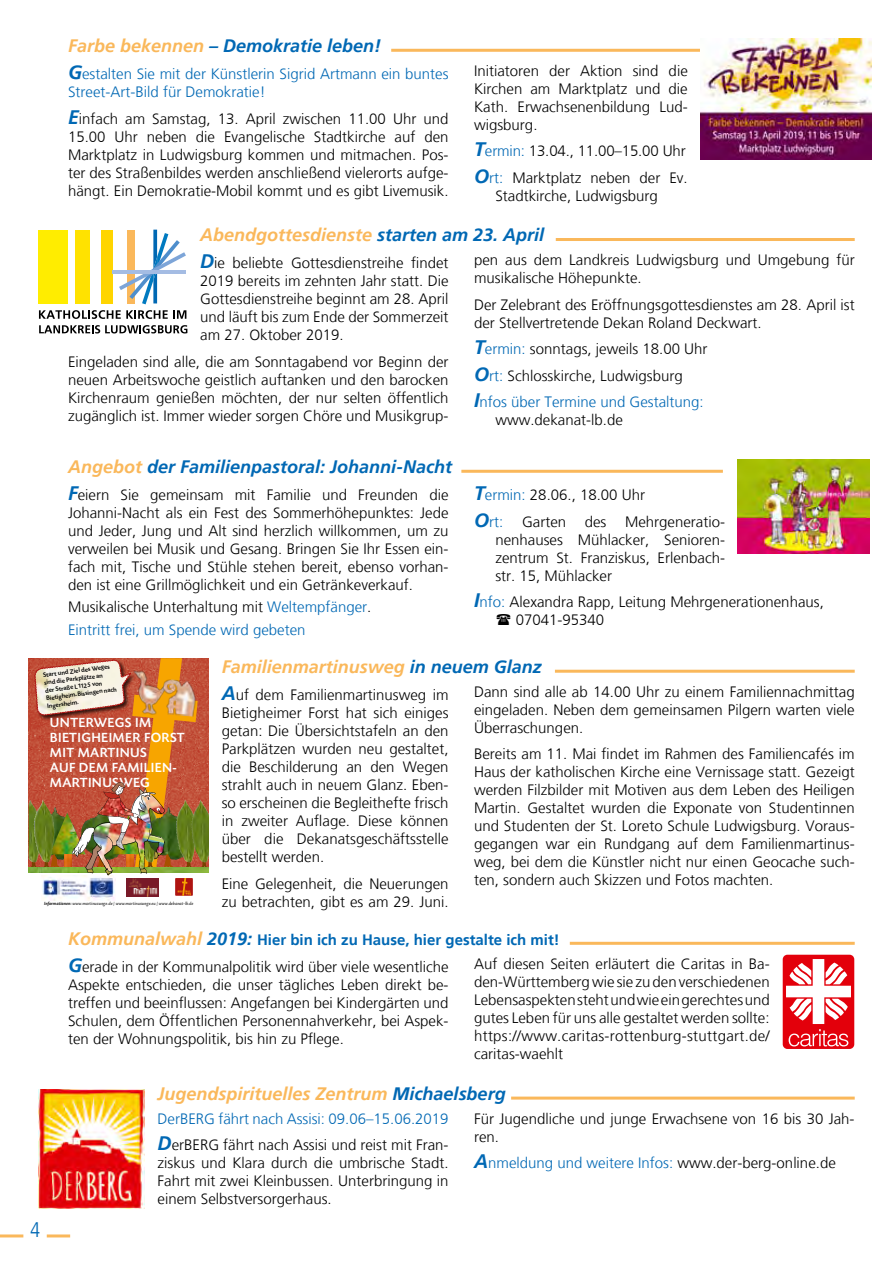
<style>
.page{position:relative;width:893px;height:1263px;background:#fff}
.page>*{position:absolute;margin:0;border:0;box-sizing:border-box;transform-origin:0 0}
.t1{font:300 condensed 21px "Frutiger LT";color:#0068b4}
.t2{font:italic 700 18px "Frutiger LT";color:#fab85b}
.t3{font:italic 700 18px "Frutiger LT";color:#0068b4}
.t4{font:300 15px/18px "Frutiger LT";color:#000;text-align:justify}
.t5{font:300 15px/22.2px "Frutiger LT";color:#0068b4}
.t6{font:500 13.95px/15.1px "Today Sans HEF";letter-spacing:.025em;color:#fff}
.t7{font:500 6.6px/7.8px "Today Sans HEF";color:#000}
.t8{font:italic 4.8px "Today SBOP";letter-spacing:.005em;color:#000}
.s1{color:#fab85b}
.s2{font-weight:700;font-style:italic;font-size:19.5px}
.s3{font-weight:700;font-style:italic;font-size:19.5px;color:#0068b4}
.s4{color:#0068b4}
.s5{color:#000}
.s6{font-family:"Today Sans HEF";font-weight:500}
.s7{font-weight:700;font-style:italic;font-size:18px;color:#fab85b}
.s8{font-weight:700;font-style:italic;font-size:18px;color:#0068b4}
.s9{font-weight:700;color:#0068b4}
</style>
<div class="page">
<hr style="left:0;top:1234px;width:23px;height:3px;background:#fab85b">
<hr style="left:47px;top:1234px;width:23px;height:3px;background:#fab85b">
<hr style="left:461px;top:470px;width:262px;height:3px;background:#fab85b">
<img style="left:738px;top:459px;width:132px;height:94px">
<hr style="left:555px;top:670px;width:300px;height:3px;background:#fab85b">
<img style="left:29px;top:799px;width:2px;height:68px">
<img style="left:208px;top:799px;width:1px;height:68px">
<img style="left:43px;top:896px;width:72px;height:4px">
<img style="left:31px;top:658px;width:177px;height:238px">
<div style="left:783px;top:955px;width:71px;height:94px;background:#e3000b;border-radius:5px"></div>
<svg style="left:786px;top:959px;width:65px;height:87px"></svg>
<hr style="left:570px;top:942px;width:285px;height:3px;background:#fab85b">
<hr style="left:556px;top:238px;width:299px;height:3px;background:#fab85b">
<svg style="left:119px;top:230px;width:67px;height:74px"></svg>
<div style="left:38px;top:230px;width:30px;height:73px;background:#ffed00"></div>
<div style="left:75px;top:230px;width:15px;height:73px;background:#ffe200"></div>
<div style="left:101px;top:230px;width:11px;height:73px;background:#ffd500"></div>
<hr style="left:113px;top:270px;width:73px;height:4px;background:#a4bce3">
<svg style="left:39px;top:310px;width:147px;height:9px"></svg>
<svg style="left:39px;top:325px;width:148px;height:8px"></svg>
<hr style="left:391px;top:49px;width:464px;height:3px;background:#fab85b">
<img style="left:701px;top:38px;width:171px;height:122px">
<hr style="left:511px;top:1096px;width:344px;height:3px;background:#fab85b">
<img style="left:38px;top:1089px;width:107px;height:119px">
<p class="t3" style="left:68px;top:35px;width:315px"><span class="s1">Farbe bekennen</span> – Demokratie leben!</p>
<p class="t5" style="left:68px;top:65px;width:382px;line-height:18px"><span class="s2">G</span>estalten Sie mit der Künstlerin Sigrid Artmann ein buntes<br>Street-Art-Bild für Demokratie!</p>
<p class="t4" style="left:68px;top:110px;width:382px"><span class="s3">E</span>infach am Samstag, 13. April zwischen 11.00 Uhr und 15.00 Uhr neben die Evangelische Stadtkirche auf den Marktplatz in Ludwigsburg kommen und mitmachen. Pos&shy;ter des Straßenbildes werden anschließend vielerorts aufge&shy;hängt. Ein Demokratie-Mobil kommt und es gibt Livemusik.</p>
<p class="t4" style="left:474px;top:62px;width:215px">Initiatoren der Aktion sind die Kirchen am Marktplatz und die Kath. Erwachsenenbildung Lud&shy;wigsburg.</p>
<p class="t4" style="left:474px;top:138px;width:215px;line-height:26.5px"><span class="s3">T</span><span class="s4">ermin:</span> 13.04., 11.00–15.00 Uhr<br><span class="s3">O</span><span class="s4">rt:</span> Marktplatz neben der Ev.</p>
<p class="t4" style="left:495px;top:187px;width:164px">Stadtkirche, Ludwigsburg</p>
<p class="t2" style="left:200px;top:224px;width:346px">Abendgottesdienste <span class="s4">starten am 23. April</span></p>
<p class="t4" style="left:200px;top:254px;width:250px"><span class="s3">D</span>ie beliebte Gottesdienstreihe findet 2019 bereits im zehnten Jahr statt. Die Gottesdienstreihe beginnt am 28. April und läuft bis zum Ende der Sommerzeit am 27. Oktober 2019.</p>
<p class="t4" style="left:68px;top:353px;width:382px">Eingeladen sind alle, die am Sonntagabend vor Beginn der neuen Arbeitswoche geistlich auftanken und den barocken Kirchenraum genießen möchten, der nur selten öffentlich zugänglich ist. Immer wieder sorgen Chöre und Musikgrup-</p>
<p class="t4" style="left:474px;top:251px;width:382px">pen aus dem Landkreis Ludwigsburg und Umgebung für musikalische Höhepunkte.</p>
<p class="t4" style="left:474px;top:296px;width:382px">Der Zelebrant des Eröffnungsgottesdienstes am 28. April ist der Stellvertretende Dekan Roland Deckwart.</p>
<p class="t4" style="left:474px;top:336px;width:235px;line-height:26.5px;text-align:left"><span class="s3">T</span><span class="s4">ermin:</span> sonntags, jeweils 18.00 Uhr<br><span class="s3">O</span><span class="s4">rt:</span> Schlosskirche, Ludwigsburg<br><span class="s3">I</span><span class="s4">nfos über Termine und Gestaltung:</span></p>
<p class="t4" style="left:495px;top:411px;width:129px">www.dekanat-lb.de</p>
<p class="t3" style="left:68px;top:456px;width:386px"><span class="s1">Angebot</span> der Familienpastoral: Johanni-Nacht</p>
<p class="t4" style="left:68px;top:486px;width:382px"><span class="s3">F</span>eiern Sie gemeinsam mit Familie und Freunden die Johanni-Nacht als ein Fest des Sommerhöhepunktes: Jede und Jeder, Jung und Alt sind herzlich willkommen, um zu verweilen bei Musik und Gesang. Bringen Sie Ihr Essen ein&shy;fach mit, Tische und Stühle stehen bereit, ebenso vorhan&shy;den ist eine Grillmöglichkeit und ein Getränkeverkauf.</p>
<p class="t5" style="left:68px;top:596px;width:305px"><span class="s5">Musikalische Unterhaltung mit</span> Weltempfänger<span class="s5">.<br></span>Eintritt frei, um Spende wird gebeten</p>
<p class="t4" style="left:474px;top:482px;width:252px;line-height:26.5px"><span class="s3">T</span><span class="s4">ermin:</span> 28.06., 18.00 Uhr<br><span class="s3">O</span><span class="s4">rt:</span> Garten des Mehrgeneratio-</p>
<p class="t4" style="left:495px;top:531px;width:231px">nenhauses Mühlacker, Senioren&shy;zentrum St. Franziskus, Erlenbach&shy;str. 15, Mühlacker</p>
<p class="t4" style="left:516px;top:593px;width:309px;text-indent:-42px"><span class="s3">I</span><span class="s4">nfo:</span> Alexandra Rapp, Leitung Mehrgenerationenhaus,<br>07041-95340</p>
<p class="t2" style="left:222px;top:656px;width:322px">Familienmartinusweg <span class="s4">in neuem Glanz</span></p>
<p class="t4" style="left:222px;top:686px;width:228px"><span class="s3">A</span>uf dem Familienmartinusweg im Bietigheimer Forst hat sich einiges getan: Die Übersichtstafeln an den Parkplätzen wurden neu gestaltet, die Beschilderung an den Wegen strahlt auch in neuem Glanz. Eben&shy;so erscheinen die Begleithefte frisch in zweiter Auflage. Diese können über die Dekanatsgeschäftsstelle bestellt werden.</p>
<p class="t4" style="left:222px;top:875px;width:228px">Eine Gelegenheit, die Neuerungen zu betrachten, gibt es am 29. Juni.</p>
<p class="t7" style="left:42px;top:671px;width:73px;rotate:-8deg">Start und Ziel des Weges sind die Parkplätze an<br>der Straße L1125 von<br>Bietigheim-Bissingen nach<br>Ingersheim.</p>
<p class="t6" style="left:50px;top:715px;width:136px">UNTERWEGS IM<br>BIETIGHEIMER FORST<br>MIT MARTINUS<br>AUF DEM FAMILIEN-<br>MARTINUSWEG</p>
<p class="t4" style="left:474px;top:683px;width:382px">Dann sind alle ab 14.00 Uhr zu einem Familiennachmittag eingeladen. Neben dem gemeinsamen Pilgern warten viele Überraschungen.</p>
<p class="t4" style="left:474px;top:745px;width:382px">Bereits am 11. Mai findet im Rahmen des Familiencafés im Haus der katholischen Kirche eine Vernissage statt. Gezeigt werden Filzbilder mit Motiven aus dem Leben des Heiligen Martin. Gestaltet wurden die Exponate von Studentinnen und Studenten der St. Loreto Schule Ludwigsburg. Voraus&shy;gegangen war ein Rundgang auf dem Familienmartinus&shy;weg, bei dem die Künstler nicht nur einen Geocache such&shy;ten, sondern auch Skizzen und Fotos machten.</p>
<p class="t8" style="left:44px;top:901px;width:151px"><span class="s6">Informationen:</span> www.martinuswege.de | www.martinuswege.eu | www.dekanat-lb.de</p>
<p class="t4" style="left:68px;top:926px;width:493px;line-height:27.5px"><span class="s7">Kommunalwahl</span> <span class="s8">2019:</span> <span class="s9">Hier bin ich zu Hause, hier gestalte ich mit!<br></span><span class="s3">G</span>erade in der Kommunalpolitik wird über viele wesentliche</p>
<p class="t4" style="left:68px;top:976px;width:382px">Aspekte entschieden, die unser tägliches Leben direkt be&shy;treffen und beeinflussen: Angefangen bei Kindergärten und Schulen, dem Öffentlichen Personennahverkehr, bei Aspek&shy;ten der Wohnungspolitik, bis hin zu Pflege.</p>
<p class="t4" style="left:474px;top:955px;width:297px">Auf diesen Seiten erläutert die Caritas in Ba&shy;den-Württemberg wie sie zu den verschiedenen Lebensaspekten steht und wie ein gerechtes und gutes Leben für uns alle gestaltet werden sollte: https://www.caritas-rottenburg-stuttgart.de/ caritas-waehlt</p>
<h1 class="t1" style="left:30px;top:1218px;width:12px">4</h1>
<p class="t2" style="left:158px;top:1083px;width:350px">Jugendspirituelles Zentrum <span class="s4">Michaelsberg</span></p>
<p class="t5" style="left:158px;top:1105px;width:292px;line-height:26.5px">DerBERG fährt nach Assisi: 09.06–15.06.2019<br><span class="s2">D</span><span class="s5">erBERG fährt nach Assisi und reist mit Fran-</span></p>
<p class="t4" style="left:158px;top:1154px;width:293px">ziskus und Klara durch die umbrische Stadt.<br>Fahrt mit zwei Kleinbussen. Unterbringung in einem Selbstversorgerhaus.</p>
<p class="t4" style="left:474px;top:1110px;width:382px">Für Jugendliche und junge Erwachsene von 16 bis 30 Jah&shy;ren.</p>
<p class="t5" style="left:474px;top:1152px;width:363px"><span class="s2">A</span>nmeldung und weitere Infos: <span class="s5">www.der-berg-online.de</span></p>
</div>
